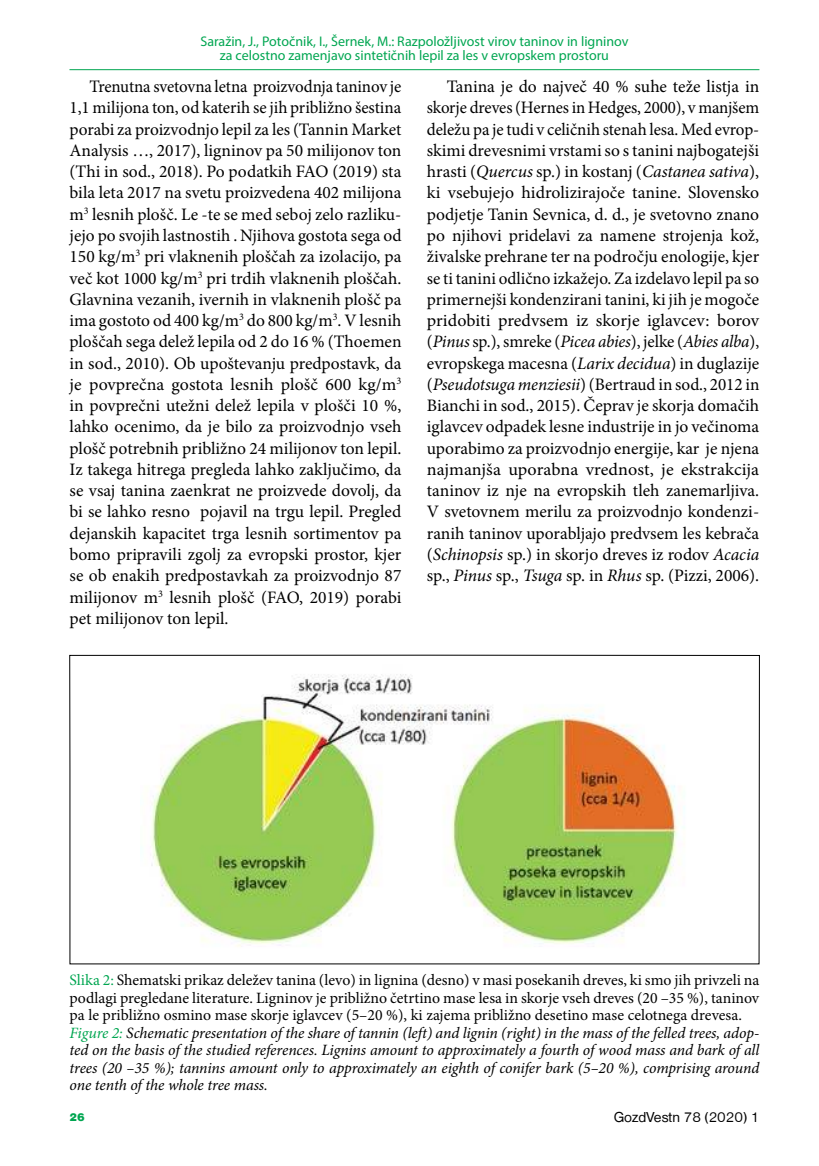
<style>
.page{position:relative;width:819px;height:1166px;background:#fff}
.page>*{position:absolute;margin:0;border:0;box-sizing:border-box;transform-origin:0 0}
.t1{font:17.5px/21.3px "Minion Pro";color:#000;text-align:justify}
.t2{font:italic 15.75px/17.5px "Minion Pro";letter-spacing:-.01em;color:#000}
.t3{font:14.88px "Nimbus San DEE";color:#000}
.t4{font:14px/14px "Myriad Pro";color:#00a651;text-align:center}
.t5{font:11.38px "Nimbus San DEE Blac";color:#00a651}
.s1{font-style:italic}
.s2{font-style:normal;color:#00a651}
.s3{font-style:normal}
.s4{color:#00a651}
</style>
<div class="page">
<hr style="left:69px;top:69px;width:690px;height:1px;background:#00a651">
<svg style="left:69px;top:655px;width:690px;height:309px"></svg>
<p class="t4" style="left:200px;top:34px;width:429px">Saražin, J., Potočnik, I., Šernek, M.: Razpoložljivost virov taninov in ligninov za celostno zamenjavo sintetičnih lepil za les v evropskem prostoru</p>
<p class="t1" style="left:69px;top:76px;width:333px;text-indent:20px">Trenutna svetovna letna proizvodnja taninov je 1,1 milijona ton, od katerih se jih približno šestina porabi za proizvodnjo lepil za les (Tannin Market Analysis …, 2017), ligninov pa 50 milijonov ton (Thi in sod., 2018). Po podatkih FAO (2019) sta bila leta 2017 na svetu proizvedena 402 milijona m<sup>3</sup> lesnih plošč. Le -te se med seboj zelo razliku&shy;jejo po svojih lastnostih . Njihova gostota sega od 150 kg/m<sup>3</sup> pri vlaknenih ploščah za izolacijo, pa več kot 1000 kg/m<sup>3</sup> pri trdih vlaknenih ploščah.<br>Glavnina vezanih, ivernih in vlaknenih plošč pa ima gostoto od 400 kg/m<sup>3</sup> do 800 kg/m<sup>3</sup>. V lesnih ploščah sega delež lepila od 2 do 16 % (Thoemen in sod., 2010). Ob upoštevanju predpostavk, da je povprečna gostota lesnih plošč 600 kg/m<sup>3 </sup>in povprečni utežni delež lepila v plošči 10 %, lahko ocenimo, da je bilo za proizvodnjo vseh plošč potrebnih približno 24 milijonov ton lepil.<br>Iz takega hitrega pregleda lahko zaključimo, da se vsaj tanina zaenkrat ne proizvede dovolj, da bi se lahko resno pojavil na trgu lepil. Pregled dejanskih kapacitet trga lesnih sortimentov pa bomo pripravili zgolj za evropski prostor, kjer se ob enakih predpostavkah za proizvodnjo 87 milijonov m<sup>3</sup> lesnih plošč (FAO, 2019) porabi pet milijonov ton lepil.</p>
<p class="t1" style="left:427px;top:76px;width:334px;text-indent:20px">Tanina je do največ 40 % suhe teže listja in skorje dreves (Hernes in Hedges, 2000), v manjšem deležu pa je tudi v celičnih stenah lesa. Med evrop&shy;skimi drevesnimi vrstami so s tanini najbogatejši hrasti (<span class="s1">Quercus</span> sp.) in kostanj (<span class="s1">Castanea sativa</span>), ki vsebujejo hidrolizirajoče tanine. Slovensko podjetje Tanin Sevnica, d. d., je svetovno znano po njihovi pridelavi za namene strojenja kož, živalske prehrane ter na področju enologije, kjer se ti tanini odlično izkažejo. Za izdelavo lepil pa so primernejši kondenzirani tanini, ki jih je mogoče pridobiti predvsem iz skorje iglavcev: borov (<span class="s1">Pinus</span> sp.), smreke (<span class="s1">Picea abies</span>), jelke (<span class="s1">Abies alba</span>), evropskega macesna (<span class="s1">Larix decidua</span>) in duglazije (<span class="s1">Pseudotsuga menziesii</span>) (Bertraud in sod., 2012 in Bianchi in sod., 2015). Čeprav je skorja domačih iglavcev odpadek lesne industrije in jo večinoma uporabimo za proizvodnjo energije, kar je njena najmanjša uporabna vrednost, je ekstrakcija taninov iz nje na evropskih tleh zanemarljiva.<br>V svetovnem merilu za proizvodnjo kondenzi&shy;ranih taninov uporabljajo predvsem les kebrača (<span class="s1">Schinopsis</span> sp.) in skorjo dreves iz rodov <span class="s1">Acacia </span>sp., <span class="s1">Pinus</span> sp., <span class="s1">Tsuga</span> sp. in <span class="s1">Rhus</span> sp. (Pizzi, 2006).</p>
<p class="t2" style="left:70px;top:971px;width:691px"><span class="s2">Slika 2:</span> <span class="s3">Shematski prikaz deležev tanina (levo) in lignina (desno) v masi posekanih dreves, ki smo jih privzeli na podlagi pregledane literature. Ligninov je približno četrtino mase lesa in skorje vseh dreves (20 –35 %), taninov pa le približno osmino mase skorje iglavcev (5–20 %), ki zajema približno desetino mase celotnega drevesa.<br></span><span class="s4">Figure 2:</span> Schematic presentation of the share of tannin (left) and lignin (right) in the mass of the felled trees, adop&shy;ted on the basis of the studied references. Lignins amount to approximately a fourth of wood mass and bark of all trees (20 –35 %); tannins amount only to approximately an eighth of conifer bark (5–20 %), comprising around one tenth of the whole tree mass.</p>
<p class="t5" style="left:69px;top:1111px;width:17px">26</p>
<p class="t3" style="left:613px;top:1109px;width:147px">GozdVestn 78 (2020) 1</p>
</div>
